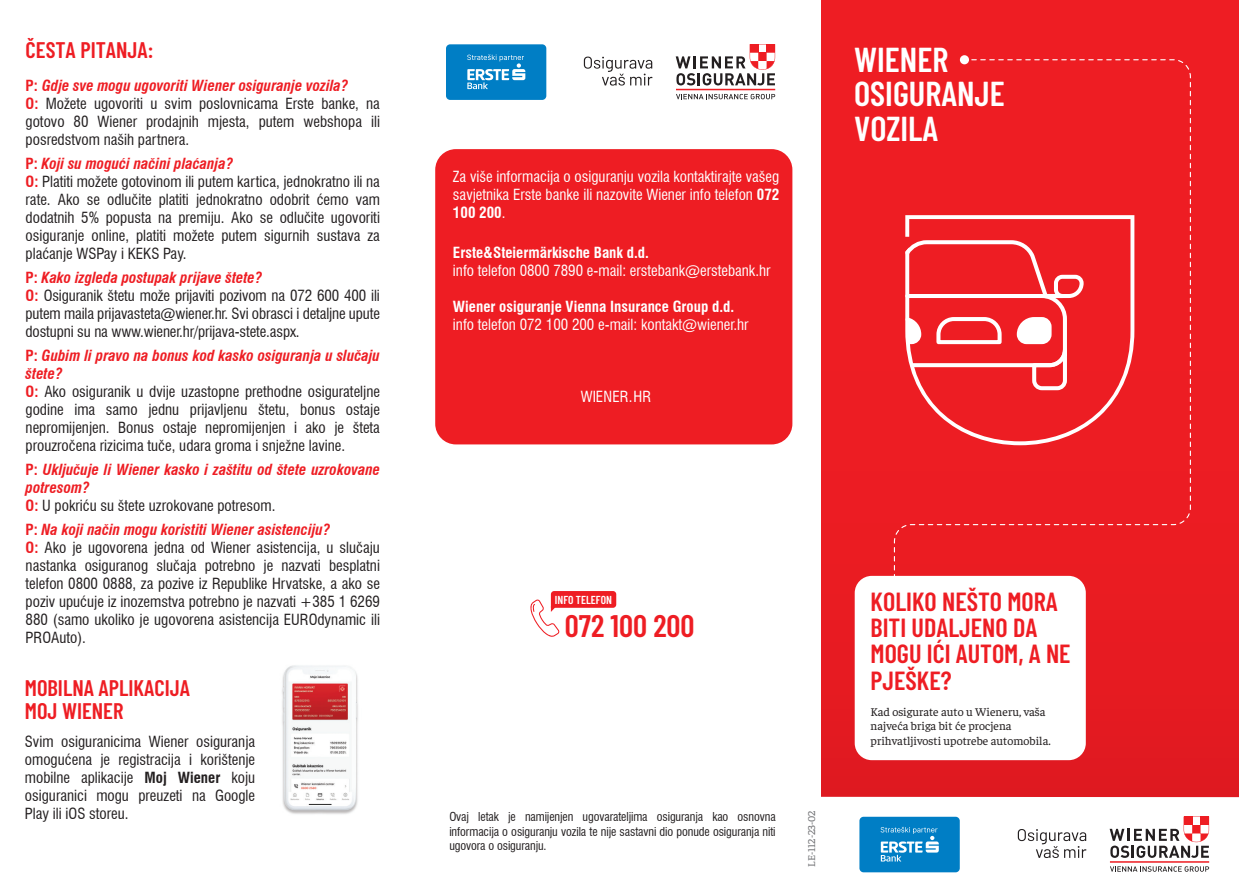
<style>
.page{position:relative;width:1239px;height:893px;background:#fff}
.page>*{position:absolute;margin:0;border:0;box-sizing:border-box;transform-origin:0 0}
.t1{font:600 34.5px/34.5px "Barlow Condensed";color:#fff}
.t2{font:600 31.05px "Barlow Condensed";color:#ee1d23}
.t3{font:600 26.1px/26.1px "Barlow Condensed";color:#ee1d23}
.t4{font:600 22.5px/22.5px "Barlow Condensed";color:#ee1d23}
.t5{font:condensed 15px/18px "Swiss 721 BT";color:#231f20}
.t6{font:condensed 15px/18px "Swiss 721 BT";color:#fff;text-align:justify}
.t7{font:italic 700 condensed 15px/18px "Swiss 721 BT";color:#ee1d23}
.t8{font:700 condensed 15px "Swiss 721 BT";color:#fff}
.t9{font:condensed 12px/14.4px "Swiss 721 BT";letter-spacing:-.01em;color:#231f20;text-align:justify}
.t10{font:12px/14.4px "Faustina";color:#231f20}
.t11{font:600 11.55px "Barlow Condensed";color:#fff}
.t12{font:10.5px "Faustina";letter-spacing:.005em;color:#6c6d70}
.s1{font-weight:700;color:#ee1d23}
.s2{font-weight:700;font-style:italic;color:#ee1d23}
.s3{font-style:normal}
.s4{font-weight:400;font-style:normal;color:#231f20}
.s5{font-weight:700}
</style>
<div class="page">
<div style="left:821px;top:0;width:417px;height:893px;background:linear-gradient(to right,#ea1d23,#e71c23)"></div>
<div style="left:893px;top:59px;width:298px;height:577px;background:#ee1d23"></div>
<div style="left:854px;top:576px;width:231px;height:184px;background:#fff;border-radius:17px"></div>
<div style="left:959px;top:55px;width:9px;height:9px;background:#fff;border-radius:50%"></div>
<img style="left:282px;top:665px;width:76px;height:149px">
<svg style="left:901px;top:238px;width:4px;height:154px"></svg>
<svg style="left:905px;top:215px;width:229px;height:230px;background:#f03d42"></svg>
<div style="left:435px;top:149px;width:357px;height:295px;background:#ee1d23;border-radius:21px"></div>
<svg style="left:530px;top:591px;width:86px;height:46px"></svg>
<svg style="left:583px;top:57px;width:69px;height:29px"></svg>
<hr style="left:676px;top:89px;width:99px;height:1px;background:#ee1d23">
<svg style="left:676px;top:94px;width:99px;height:5px"></svg>
<svg style="left:675px;top:44px;width:100px;height:41px"></svg>
<div style="left:446px;top:44px;width:100px;height:56px;background:#007ec5;border-radius:4px"></div>
<svg style="left:467px;top:54px;width:58px;height:35px"></svg>
<svg style="left:821px;top:797px;width:417px;height:96px"></svg>
<h3 class="t4" style="left:26px;top:37px;width:129px">ČESTA PITANJA:</h3>
<p class="t5" style="left:26px;top:77px;width:356px"><span class="s1">P:</span> <span class="s2">Gdje sve mogu ugovoriti Wiener osiguranje vozila?<br></span><span class="s1">O:</span> Možete ugovoriti u svim poslovnicama Erste banke, na gotovo 80 Wiener prodajnih mjesta, putem webshopa ili posredstvom naših partnera.</p>
<p class="t5" style="left:26px;top:155px;width:356px"><span class="s1">P:</span> <span class="s2">Koji su mogući načini plaćanja?<br></span><span class="s1">O:</span> Platiti možete gotovinom ili putem kartica, jednokratno ili na rate. Ako se odlučite platiti jednokratno odobrit ćemo vam dodatnih 5% popusta na premiju. Ako se odlučite ugovoriti osiguranje online, platiti možete putem sigurnih sustava za plaćanje WSPay i KEKS Pay.</p>
<p class="t5" style="left:26px;top:269px;width:356px"><span class="s1">P:</span> <span class="s2">Kako izgleda postupak prijave štete?<br></span><span class="s1">O:</span> Osiguranik štetu može prijaviti pozivom na 072 600 400 ili putem maila prijavasteta@wiener.hr. Svi obrasci i detaljne upute dostupni su na www.wiener.hr/prijava-stete.aspx.</p>
<p class="t5" style="left:26px;top:347px;width:356px"><span class="s1">P:</span> <span class="s2">Gubim li pravo na bonus kod kasko osiguranja u slučaju štete?<br></span><span class="s1">O:</span> Ako osiguranik u dvije uzastopne prethodne osigurateljne godine ima samo jednu prijavljenu štetu, bonus ostaje nepromijenjen. Bonus ostaje nepromijenjen i ako je šteta prouzročena rizicima tuče, udara groma i snježne lavine.</p>
<p class="t7" style="left:26px;top:461px;width:356px"><span class="s3">P:</span> Uključuje li Wiener kasko i zaštitu od štete uzrokovane potresom?<br><span class="s3">O:</span> <span class="s4">U pokriću su štete uzrokovane potresom.</span></p>
<p class="t5" style="left:26px;top:521px;width:356px"><span class="s1">P:</span> <span class="s2">Na koji način mogu koristiti Wiener asistenciju?<br></span><span class="s1">O:</span> Ako je ugovorena jedna od Wiener asistencija, u slučaju nastanka osiguranog slučaja potrebno je nazvati besplatni telefon 0800 0888, za pozive iz Republike Hrvatske, a ako se poziv upućuje iz inozemstva potrebno je nazvati +385 1 6269<br>880 (samo ukoliko je ugovorena asistencija EUROdynamic ili PROAuto).</p>
<h3 class="t4" style="left:25px;top:675px;width:167px">MOBILNA APLIKACIJA<br>MOJ WIENER</h3>
<p class="t5" style="left:25px;top:733px;width:232px;text-align:justify">Svim osiguranicima Wiener osiguranja omogućena je registracija i korištenje mobilne aplikacije <span class="s5">Moj Wiener</span> koju osiguranici mogu preuzeti na Google Play ili iOS storeu.</p>
<p class="t6" style="left:453px;top:167px;width:328px">Za više informacija o osiguranju vozila kontaktirajte vašeg savjetnika Erste banke ili nazovite Wiener info telefon <span class="s5">072<br>100 200</span>.</p>
<p class="t8" style="left:453px;top:244px;width:197px">Erste&amp;Steiermärkische Bank d.d.</p>
<p class="t6" style="left:453px;top:262px;width:319px">info telefon 0800 7890 e-mail: erstebank@erstebank.hr</p>
<p class="t8" style="left:453px;top:298px;width:282px">Wiener osiguranje Vienna Insurance Group d.d.</p>
<p class="t6" style="left:453px;top:316px;width:297px">info telefon 072 100 200 e-mail: kontakt@wiener.hr</p>
<p class="t6" style="left:580px;top:388px;width:72px">WIENER.HR</p>
<h1 class="t1" style="left:854px;top:40px;width:152px">WIENER<br>OSIGURANJE<br>VOZILA</h1>
<p class="t11" style="left:555px;top:592px;width:58px">INFO TELEFON</p>
<h2 class="t2" style="left:564px;top:604px;width:131px">072 100 200</h2>
<p class="t9" style="left:449px;top:810px;width:328px">Ovaj letak je namijenjen ugovarateljima osiguranja kao osnovna informacija o osiguranju vozila te nije sastavni dio ponude osiguranja niti ugovora o osiguranju.</p>
<p class="t12" style="left:804px;top:867px;width:58px;rotate:-90deg">LE-112-23-02</p>
<h3 class="t3" style="left:870px;top:587px;width:201px">KOLIKO NEŠTO MORA<br>BITI UDALJENO DA<br>MOGU IĆI AUTOM, A NE<br>PJEŠKE?</h3>
<p class="t10" style="left:870px;top:703px;width:182px">Kad osigurate auto u Wieneru, vaša najveća briga bit će procjena prihvatljivosti upotrebe automobila.</p>
</div>
